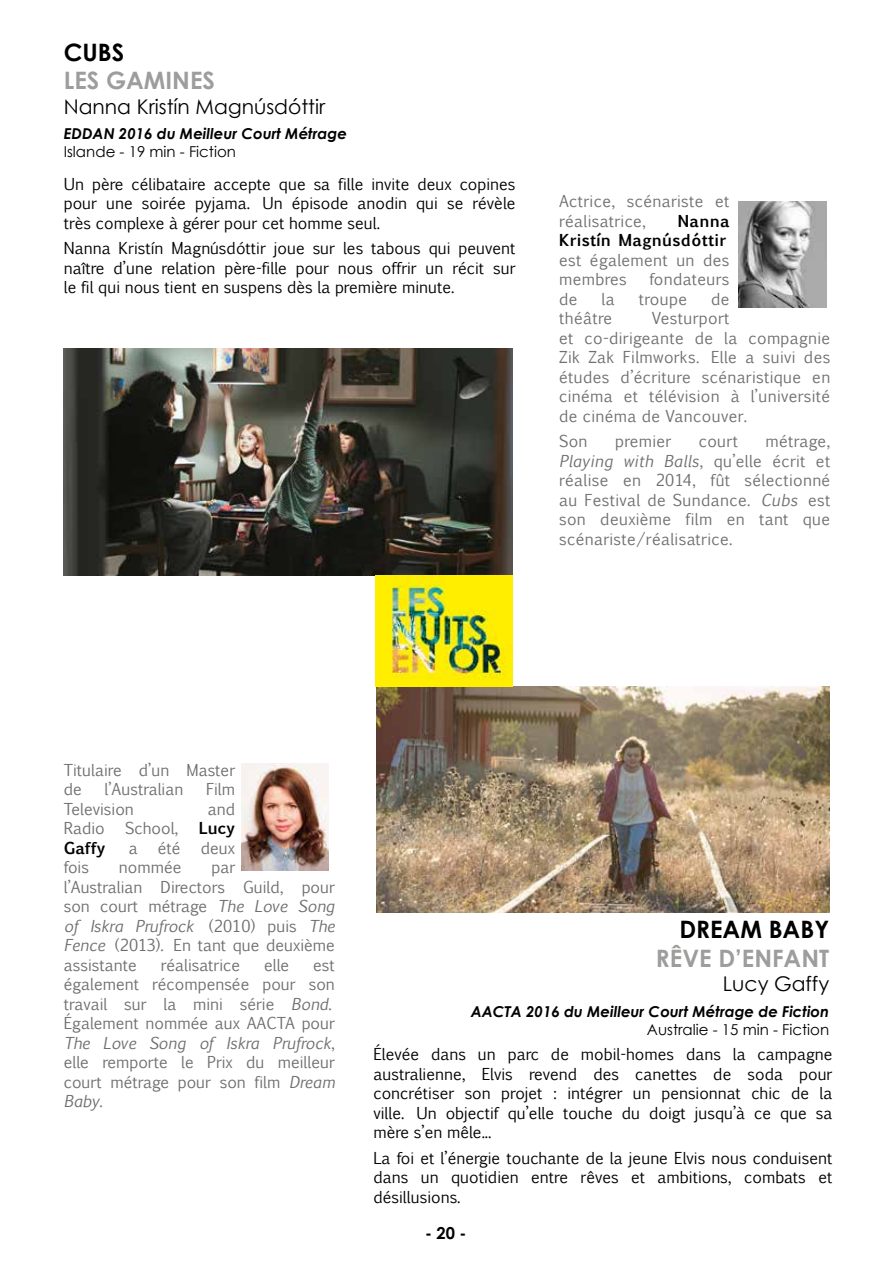
<style>
.page{position:relative;width:893px;height:1263px;background:#fff}
.page>*{position:absolute;margin:0;border:0;box-sizing:border-box;transform-origin:0 0}
.t1{font:700 24px "Century Gothic";color:#9d9d9c}
.t2{font:700 24px "Century Gothic";color:#000}
.t3{font:20.25px "Century Gothic";color:#000}
.t4{font:700 16.5px "Century Gothic";color:#000}
.t5{font:15.75px/19.5px "Euphemia UCAS";color:#000;text-align:justify}
.t6{font:15.75px/19.5px "Euphemia UCAS";color:#706f6f}
.t7{font:15.75px/19.5px "Euphemia UCAS";letter-spacing:.02em;color:#706f6f}
.t8{font:700 15.75px/19.5px "Euphemia UCAS";letter-spacing:.02em;color:#000;text-align:right}
.t9{font:italic 700 15px "Century Gothic";color:#000}
.t10{font:15px "Century Gothic";color:#000}
.s1{font-style:italic}
</style>
<div class="page">
<img style="left:64px;top:349px;width:448px;height:226px">
<img style="left:376px;top:686px;width:453px;height:227px">
<img style="left:739px;top:201px;width:87px;height:106px">
<img style="left:241px;top:764px;width:87px;height:106px">
<img style="left:376px;top:575px;width:136px;height:111px">
<h1 class="t2" style="left:64px;top:34px;width:62px">CUBS</h1>
<h1 class="t1" style="left:64px;top:62px;width:153px">LES GAMINES</h1>
<p class="t3" style="left:64px;top:92px;width:263px">Nanna Kristín Magnúsdóttir</p>
<p class="t9" style="left:64px;top:122px;width:285px">EDDAN 2016 du Meilleur Court Métrage</p>
<p class="t10" style="left:64px;top:141px;width:174px">Islande - 19 min - Fiction</p>
<p class="t5" style="left:64px;top:173px;width:453px">Un père célibataire accepte que sa fille invite deux copines pour une soirée pyjama. Un épisode anodin qui se révèle très complexe à gérer pour cet homme seul.</p>
<p class="t5" style="left:64px;top:238px;width:453px">Nanna Kristín Magnúsdóttir joue sur les tabous qui peuvent naître d’une relation père-fille pour nous offrir un récit sur le fil qui nous tient en suspens dès la première minute.</p>
<p class="t7" style="left:559px;top:191px;width:172px">Actrice, scénariste et réalisatrice,</p>
<p class="t8" style="left:559px;top:211px;width:172px">Nanna<br>Kristín Magnúsdóttir</p>
<p class="t7" style="left:559px;top:249px;width:172px">est également un des membres</p>
<p class="t7" style="left:649px;top:269px;width:82px">fondateurs</p>
<p class="t6" style="left:559px;top:288px;width:20px">de</p>
<p class="t6" style="left:602px;top:288px;width:15px">la</p>
<p class="t6" style="left:639px;top:288px;width:50px">troupe</p>
<p class="t6" style="left:711px;top:288px;width:20px">de</p>
<p class="t7" style="left:559px;top:308px;width:55px">théâtre</p>
<p class="t7" style="left:559px;top:308px;width:273px;text-indent:93px">Vesturport<br>et co-dirigeante de la compagnie<br>Zik Zak Filmworks. Elle a suivi des études d’écriture scénaristique en cinéma et télévision à l’université de cinéma de Vancouver.</p>
<p class="t6" style="left:559px;top:431px;width:30px">Son</p>
<p class="t7" style="left:615px;top:431px;width:58px">premier</p>
<p class="t6" style="left:699px;top:431px;width:41px">court</p>
<p class="t6" style="left:559px;top:431px;width:273px;text-align:justify;text-indent:206px">métrage, <span class="s1">Playing with Balls</span>, qu’elle écrit et réalise en 2014, fût sélectionné au Festival de Sundance. <span class="s1">Cubs</span> est son deuxième film en tant que scénariste/réalisatrice.</p>
<p class="t6" style="left:64px;top:759px;width:173px">Titulaire d’un Master de</p>
<p class="t6" style="left:105px;top:779px;width:80px">l’Australian</p>
<p class="t6" style="left:206px;top:779px;width:31px">Film</p>
<p class="t6" style="left:64px;top:798px;width:72px">Television</p>
<p class="t6" style="left:208px;top:798px;width:29px">and</p>
<p class="t6" style="left:64px;top:818px;width:43px">Radio</p>
<p class="t6" style="left:125px;top:818px;width:55px">School,</p>
<p class="t8" style="left:199px;top:819px;width:38px">Lucy</p>
<p class="t8" style="left:64px;top:838px;width:43px">Gaffy</p>
<p class="t6" style="left:129px;top:837px;width:11px">a</p>
<p class="t6" style="left:158px;top:837px;width:24px">été</p>
<p class="t6" style="left:201px;top:837px;width:36px">deux</p>
<p class="t6" style="left:64px;top:857px;width:27px">fois</p>
<p class="t6" style="left:119px;top:857px;width:64px">nommée</p>
<p class="t6" style="left:64px;top:857px;width:273px;text-indent:148px">par<br>l’Australian Directors Guild, pour son court métrage <span class="s1">The Love Song of Iskra Prufrock</span> (2010) puis <span class="s1">The<br>Fence</span> (2013). En tant que deuxième assistante</p>
<p class="t6" style="left:161px;top:954px;width:81px">réalisatrice</p>
<p class="t6" style="left:264px;top:954px;width:27px">elle</p>
<p class="t6" style="left:64px;top:954px;width:273px;text-indent:249px">est également récompensée pour son travail sur la mini série <span class="s1">Bond</span>.<br>Également nommée aux AACTA pour<br><span class="s1">The Love Song of Iskra Prufrock</span>, elle remporte le Prix du meilleur court métrage pour son film <span class="s1">Dream<br>Baby</span>.</p>
<h1 class="t2" style="left:679px;top:911px;width:151px">DREAM BABY</h1>
<h1 class="t1" style="left:656px;top:940px;width:175px">RÊVE D’ENFANT</h1>
<p class="t3" style="left:723px;top:970px;width:108px">Lucy Gaffy</p>
<p class="t9" style="left:471px;top:1000px;width:360px">AACTA 2016 du Meilleur Court Métrage de Fiction</p>
<p class="t10" style="left:647px;top:1019px;width:184px">Australie - 15 min - Fiction</p>
<p class="t5" style="left:373px;top:1044px;width:461px">Élevée dans un parc de mobil-homes dans la campagne australienne, Elvis revend des canettes de soda pour concrétiser son projet : intégrer un pensionnat chic de la ville. Un objectif qu’elle touche du doigt jusqu’à ce que sa mère s’en mêle...</p>
<p class="t5" style="left:373px;top:1147px;width:460px">La foi et l’énergie touchante de la jeune Elvis nous conduisent dans un quotidien entre rêves et ambitions, combats et désillusions.</p>
<p class="t4" style="left:425px;top:1221px;width:43px">- 20 -</p>
</div>
